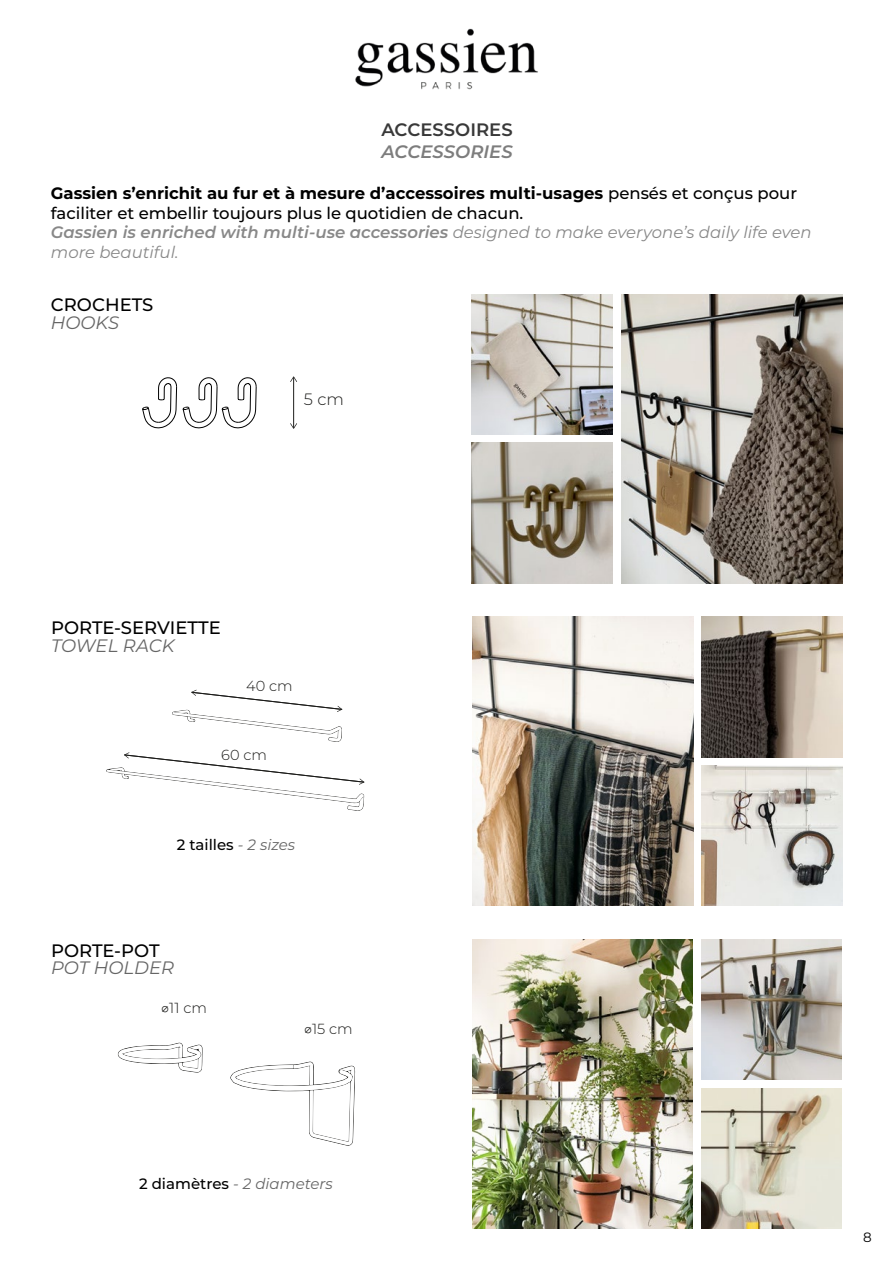
<style>
.page{position:relative;width:893px;height:1263px;background:#fff}
.page>*{position:absolute;margin:0;border:0;box-sizing:border-box;transform-origin:0 0}
.t1{font:500 18px "Montserrat";color:#000}
.t2{font:italic 18px "Montserrat";color:#666}
.t3{font:600 18px "Montserrat";color:#393939}
.t4{font:italic 600 18px "Montserrat";color:#7d7d7d}
.t5{font:500 16.5px/19.8px "Montserrat";color:#000}
.t6{font:300 16.35px "Montserrat";color:#1d1d1b}
.t7{font:italic 15px "Montserrat";color:#666}
.t8{font:500 15px "Montserrat";color:#000}
.t9{font:300 14.55px "Montserrat";color:#1d1d1b}
.t10{font:13.5px "Montserrat";color:#000}
.s1{font-weight:700}
.s2{font-weight:600;font-style:italic;color:#888}
.s3{font-weight:400;font-style:italic;color:#888}
.s4{font-weight:400;font-style:italic;color:#666}
.s5{font-family:"Arial Unicode MS";font-weight:400}
.s6{font-weight:500;font-style:normal;color:#000}
</style>
<div class="page">
<img style="left:472px;top:294px;width:140px;height:140px">
<img style="left:472px;top:443px;width:140px;height:140px">
<img style="left:621px;top:294px;width:221px;height:289px">
<svg style="left:142px;top:377px;width:35px;height:51px"></svg>
<svg style="left:183px;top:377px;width:74px;height:51px"></svg>
<hr style="left:293px;top:377px;width:1px;height:51px;background:#1d1d1b">
<svg style="left:290px;top:376px;width:7px;height:6px"></svg>
<svg style="left:290px;top:423px;width:7px;height:6px"></svg>
<img style="left:702px;top:617px;width:140px;height:140px">
<img style="left:702px;top:766px;width:140px;height:140px">
<img style="left:472px;top:617px;width:221px;height:289px">
<svg style="left:106px;top:690px;width:259px;height:121px"></svg>
<img style="left:702px;top:939px;width:140px;height:141px">
<img style="left:702px;top:1088px;width:140px;height:141px">
<img style="left:472px;top:939px;width:221px;height:290px">
<svg style="left:117px;top:1042px;width:238px;height:104px"></svg>
<img style="left:355px;top:28px;width:183px;height:62px">
<p class="t3" style="left:381px;top:117px;width:133px">ACCESSOIRES</p>
<p class="t4" style="left:381px;top:139px;width:133px">ACCESSORIES</p>
<p class="t5" style="left:51px;top:182px;width:762px"><span class="s1">Gassien s’enrichit au fur et à mesure d’accessoires multi-usages</span> pensés et conçus pour faciliter et embellir toujours plus le quotidien de chacun.<br><span class="s2">Gassien is enriched with multi-use accessories</span> <span class="s3">designed to make everyone’s daily life even more beautiful.</span></p>
<p class="t1" style="left:51px;top:292px;width:104px">CROCHETS</p>
<p class="t2" style="left:51px;top:310px;width:70px">HOOKS</p>
<p class="t6" style="left:304px;top:388px;width:41px">5 cm</p>
<p class="t1" style="left:51px;top:615px;width:171px">PORTE-SERVIETTE</p>
<p class="t2" style="left:51px;top:633px;width:125px">TOWEL RACK</p>
<p class="t9" style="left:246px;top:676px;width:48px">40 cm</p>
<p class="t9" style="left:221px;top:745px;width:47px">60 cm</p>
<p class="t8" style="left:177px;top:834px;width:120px">2 tailles <span class="s4">- 2 sizes</span></p>
<p class="t1" style="left:51px;top:938px;width:110px">PORTE-POT</p>
<p class="t2" style="left:51px;top:955px;width:125px">POT HOLDER</p>
<p class="t9" style="left:161px;top:998px;width:47px"><span class="s5">⌀</span>11 cm</p>
<p class="t9" style="left:304px;top:1019px;width:50px"><span class="s5">⌀</span>15 cm</p>
<p class="t7" style="left:139px;top:1174px;width:195px"><span class="s6">2 diamètres</span> - 2 diameters</p>
<p class="t10" style="left:863px;top:1228px;width:10px">8</p>
</div>
